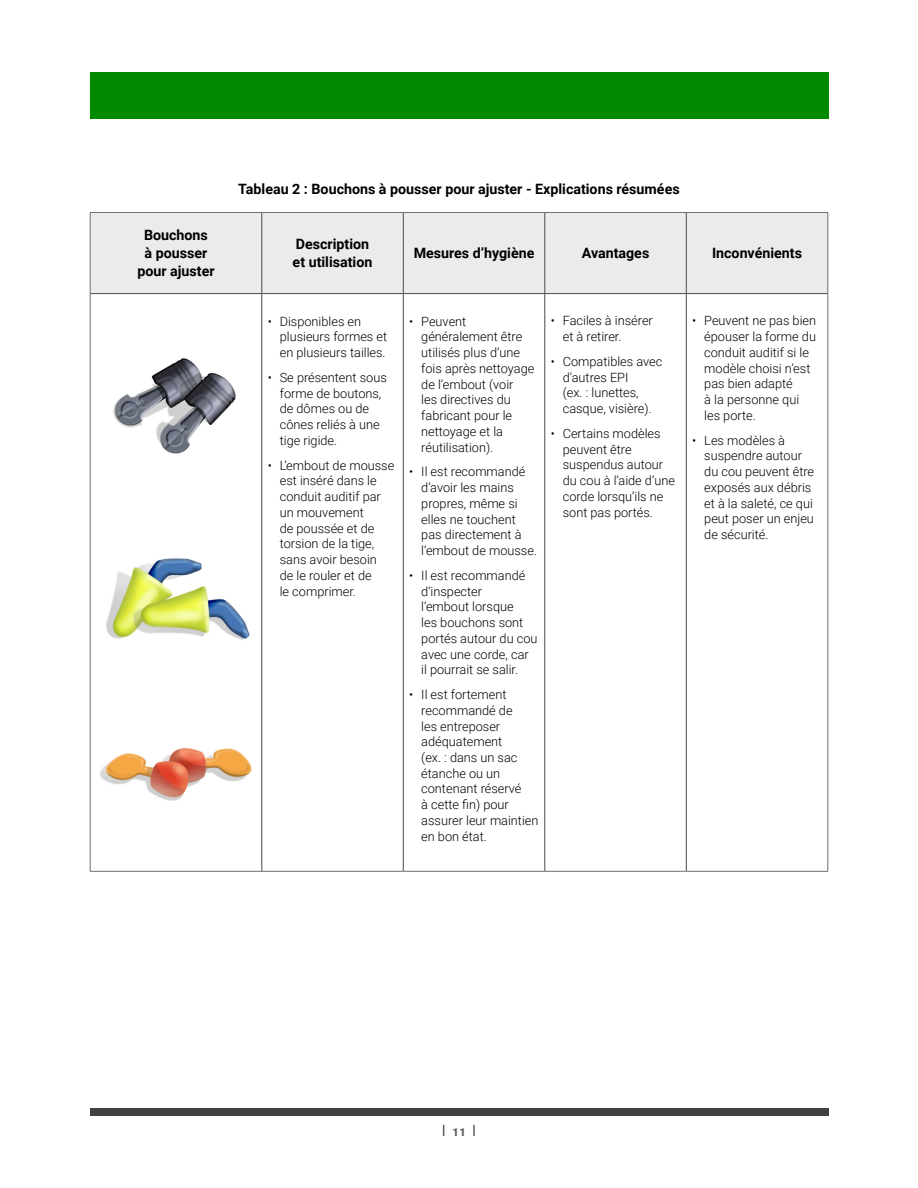
<style>
.page{position:relative;width:918px;height:1188px;background:#fff}
.page>*{position:absolute;margin:0;border:0;box-sizing:border-box;transform-origin:0 0}
.t1{font:700 14.25px/18px "Roboto";color:#000;text-align:center}
.t2{font:300 12.75px/15.8px "Roboto";color:#000}
.t3{font:900 10.8px "Roboto";color:#5e5e5e}
</style>
<div class="page">
<div style="left:90px;top:72px;width:738px;height:47px;background:#008a00"></div>
<div style="left:90px;top:1109px;width:738px;height:7px;background:#414141"></div>
<div style="left:91px;top:213px;width:737px;height:80px;background:#ebebeb"></div>
<hr style="left:90px;top:212px;width:172px;height:1px;background:#706f6f">
<hr style="left:90px;top:213px;width:1px;height:81px;background:#706f6f">
<hr style="left:262px;top:212px;width:141px;height:1px;background:#706f6f">
<hr style="left:403px;top:212px;width:142px;height:1px;background:#706f6f">
<hr style="left:545px;top:212px;width:141px;height:1px;background:#706f6f">
<hr style="left:686px;top:212px;width:142px;height:1px;background:#706f6f">
<hr style="left:828px;top:213px;width:1px;height:81px;background:#706f6f">
<hr style="left:90px;top:294px;width:1px;height:577px;background:#706f6f">
<hr style="left:828px;top:294px;width:1px;height:577px;background:#706f6f">
<hr style="left:90px;top:871px;width:172px;height:1px;background:#706f6f">
<hr style="left:262px;top:871px;width:141px;height:1px;background:#706f6f">
<hr style="left:403px;top:871px;width:142px;height:1px;background:#706f6f">
<hr style="left:545px;top:871px;width:141px;height:1px;background:#706f6f">
<hr style="left:686px;top:871px;width:142px;height:1px;background:#706f6f">
<hr style="left:262px;top:213px;width:1px;height:80px;background:#4a4a49">
<hr style="left:403px;top:213px;width:1px;height:80px;background:#4a4a49">
<hr style="left:545px;top:213px;width:1px;height:80px;background:#4a4a49">
<hr style="left:686px;top:213px;width:1px;height:80px;background:#4a4a49">
<hr style="left:90px;top:293px;width:172px;height:1px;background:#4a4a49">
<hr style="left:262px;top:293px;width:141px;height:1px;background:#4a4a49">
<hr style="left:262px;top:294px;width:1px;height:577px;background:#4a4a49">
<hr style="left:403px;top:293px;width:142px;height:1px;background:#4a4a49">
<hr style="left:403px;top:294px;width:1px;height:577px;background:#4a4a49">
<hr style="left:545px;top:293px;width:141px;height:1px;background:#4a4a49">
<hr style="left:545px;top:294px;width:1px;height:577px;background:#4a4a49">
<hr style="left:686px;top:293px;width:142px;height:1px;background:#4a4a49">
<hr style="left:686px;top:294px;width:1px;height:577px;background:#4a4a49">
<img style="left:100px;top:358px;width:152px;height:443px">
<p class="t1" style="left:238px;top:180px;width:443px">Tableau 2 : Bouchons à pousser pour ajuster - Explications résumées</p>
<p class="t1" style="left:137px;top:226px;width:79px">Bouchons<br>à pousser pour ajuster</p>
<p class="t1" style="left:293px;top:235px;width:81px;text-align:left">Description et utilisation</p>
<p class="t1" style="left:414px;top:244px;width:122px">Mesures d’hygiène</p>
<p class="t1" style="left:582px;top:244px;width:69px">Avantages</p>
<p class="t1" style="left:712px;top:244px;width:92px">Inconvénients</p>
<p class="t2" style="left:280px;top:313px;width:109px;text-indent:-12px">• Disponibles en plusieurs formes et en plusieurs tailles.</p>
<p class="t2" style="left:280px;top:369px;width:109px;text-indent:-12px">• Se présentent sous forme de boutons, de dômes ou de cônes reliés à une tige rigide.</p>
<p class="t2" style="left:280px;top:457px;width:116px;text-indent:-12px">• L’embout de mousse est inséré dans le conduit auditif par un mouvement<br>de poussée et de torsion de la tige, sans avoir besoin<br>de le rouler et de<br>le comprimer.</p>
<p class="t2" style="left:704px;top:313px;width:113px;text-indent:-12px">• Peuvent ne pas bien épouser la forme du conduit auditif si le modèle choisi n’est pas bien adapté<br>à la personne qui les porte.</p>
<p class="t2" style="left:704px;top:432px;width:111px;text-indent:-12px">• Les modèles à suspendre autour du cou peuvent être exposés aux débris et à la saleté, ce qui peut poser un enjeu de sécurité.</p>
<p class="t2" style="left:563px;top:313px;width:92px;text-indent:-12px">• Faciles à insérer et à retirer.</p>
<p class="t2" style="left:563px;top:353px;width:101px;text-indent:-12px">• Compatibles avec d’autres EPI<br>(ex. : lunettes, casque, visière).</p>
<p class="t2" style="left:563px;top:425px;width:114px;text-indent:-12px">• Certains modèles peuvent être suspendus autour du cou à l’aide d’une corde lorsqu’ils ne sont pas portés.</p>
<p class="t2" style="left:421px;top:313px;width:115px;text-indent:-12px">• Peuvent généralement être utilisés plus d’une fois après nettoyage de l’embout (voir<br>les directives du fabricant pour le nettoyage et la réutilisation).</p>
<p class="t2" style="left:421px;top:463px;width:117px;text-indent:-12px">• Il est recommandé d’avoir les mains propres, même si elles ne touchent pas directement à l’embout de mousse.</p>
<p class="t2" style="left:421px;top:567px;width:118px;text-indent:-12px">• Il est recommandé d’inspecter<br>l’embout lorsque<br>les bouchons sont portés autour du cou avec une corde, car il pourrait se salir.</p>
<p class="t2" style="left:421px;top:686px;width:119px;text-indent:-12px">• Il est fortement recommandé de<br>les entreposer adéquatement<br>(ex. : dans un sac étanche ou un contenant réservé<br>à cette fin) pour assurer leur maintien en bon état.</p>
<p class="t3" style="left:452px;top:1125px;width:15px">11</p>
</div>
